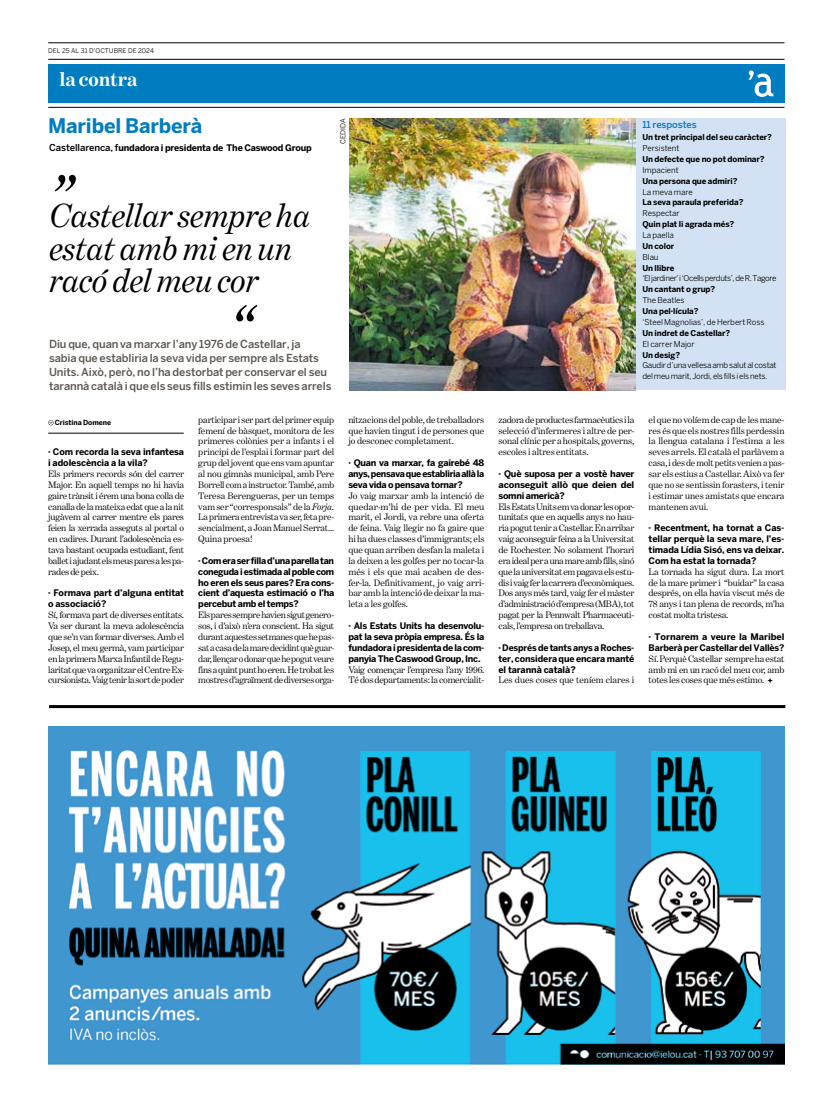
<style>
.page{position:relative;width:820px;height:1106px;background:#fff}
.page>*{position:absolute;margin:0;border:0;box-sizing:border-box;transform-origin:0 0}
.t1{font:italic 60px "Benton Modern One";color:#000}
.t2{font:italic 34px/32.6px "Benton Modern One";letter-spacing:-.005em;color:#000}
.t3{font:700 20px "Benton Sans";letter-spacing:-.01em;color:#007dc1}
.t4{font:700 20px "Benton Modern One";letter-spacing:-.005em;color:#fff}
.t5{font:500 11px/14px "Benton Sans";letter-spacing:-.01em;color:#5c5651}
.t6{font:9.5px/10.9px "Benton Modern One";letter-spacing:-.015em;color:#000;text-align:justify}
.t7{font:500 9.5px "Benton Sans";letter-spacing:-.01em;color:#007dc1}
.t8{font:700 9px/10.9px "Benton Sans";letter-spacing:-.015em;color:#000;text-align:justify}
.t9{font:700 8px "Benton Sans";letter-spacing:-.01em;color:#000}
.t10{font:8px "Benton Sans";letter-spacing:-.005em;color:#000}
.t11{font:8px/10.9px "Benton Sans";letter-spacing:-.025em;color:#000}
.t12{font:8px "Benton Sans";letter-spacing:-.045em;color:#000}
.t13{font:700 7px "Benton Sans";letter-spacing:-.01em;color:#000}
.t14{font:7px "Benton Sans";letter-spacing:-.005em;color:#000}
.t15{font:6.5px "Benton Sans";letter-spacing:.005em;color:#000}
.s1{font-weight:500;font-size:9.5px}
.s2{font-style:italic}
</style>
<div class="page">
<hr style="left:48px;top:107px;width:736px;height:1px;background:#000">
<hr style="left:48px;top:43px;width:736px;height:1px;background:#000">
<hr style="left:48px;top:59px;width:736px;height:1px;background:#000">
<div style="left:48px;top:64px;width:736px;height:39px;background:#007dc1"></div>
<svg style="left:748px;top:70px;width:25px;height:27px"></svg>
<hr style="left:49px;top:705px;width:736px;height:3px;background:#000">
<div style="left:633px;top:119px;width:152px;height:271px;background:#d2e2f4"></div>
<img style="left:349px;top:119px;width:286px;height:271px">
<svg style="left:767px;top:678px;width:5px;height:5px"></svg>
<svg style="left:48px;top:420px;width:6px;height:5px"></svg>
<hr style="left:48px;top:433px;width:136px;height:1px;background:#000">
<img style="left:48px;top:726px;width:736px;height:338px">
<p class="t15" style="left:48px;top:47px;width:107px">DEL 25 AL 31 D’OCTUBRE DE 2024</p>
<h3 class="t4" style="left:59px;top:68px;width:80px">la contra</h3>
<h3 class="t3" style="left:48px;top:114px;width:156px">Maribel Barberà</h3>
<p class="t8" style="left:49px;top:142px;width:264px"><span class="s1">Castellarenca, f</span>undadora i presidenta de The Caswood Group</p>
<h1 class="t1" style="left:49px;top:162px;width:26px">”</h1>
<h2 class="t2" style="left:49px;top:199px;width:262px">Castellar sempre ha estat amb mi en un racó del meu cor</h2>
<h1 class="t1" style="left:229px;top:293px;width:26px">“</h1>
<p class="t5" style="left:49px;top:337px;width:284px">Diu que, quan va marxar l’any 1976 de Castellar, ja<br>sabia que establiria la seva vida per sempre als Estats Units. Això, però, no l’ha destorbat per conservar el seu tarannà català i que els seus fills estimin les seves arrels</p>
<p class="t14" style="left:338px;top:144px;width:27px;rotate:-90deg">CEDIDA</p>
<p class="t13" style="left:55px;top:418px;width:58px">Cristina Domene</p>
<p class="t8" style="left:48px;top:446px;width:137px">· Com recorda la seva infantesa i adolescència a la vila?</p>
<p class="t6" style="left:48px;top:468px;width:137px">Els primers records són del carrer Major. En aquell temps no hi havia gaire trànsit i érem una bona colla de canalla de la mateixa edat que a la nit jugàvem al carrer mentre els pares feien la xerrada asseguts al portal o en cadires. Durant l’adolescència es&shy;tava bastant ocupada estudiant, fent ballet i ajudant els meus pares a les pa&shy;rades de peix.</p>
<p class="t8" style="left:48px;top:587px;width:137px">· Formava part d’alguna entitat o associació?</p>
<p class="t6" style="left:48px;top:609px;width:137px">Sí, formava part de diverses entitats.<br>Va ser durant la meva adolescència que se’n van formar diverses. Amb el Josep, el meu germà, vam participar en la primera Marxa Infantil de Regu&shy;laritat que va organitzar el Centre Ex&shy;cursionista. Vaig tenir la sort de poder</p>
<p class="t6" style="left:198px;top:414px;width:137px">participar i ser part del primer equip femení de bàsquet, monitora de les primeres colònies per a infants i el principi de l’esplai i formar part del grup del jovent que ens vam apuntar al nou gimnàs municipal, amb Pere Borrell com a instructor. També, amb Teresa Berengueras, per un temps vam ser “corresponsals” de la <span class="s2">Forja</span>.<br>La primera entrevista va ser, feta pre&shy;sencialment, a Joan Manuel Serrat...<br>Quina proesa!</p>
<p class="t8" style="left:198px;top:555px;width:137px">· Com era ser filla d’una parella tan coneguda i estimada al poble com ho eren els seus pares? Era cons&shy;cient d’aquesta estimació o l’ha percebut amb el temps?</p>
<p class="t6" style="left:198px;top:609px;width:137px">Els pares sempre havien sigut genero&shy;sos, i d’això n’era conscient. Ha sigut durant aquestes setmanes que he pas&shy;sat a casa de la mare decidint què guar&shy;dar, llençar o donar que he pogut veure fins a quint punt ho eren. He trobat les mostres d’agraïment de diverses orga-</p>
<p class="t6" style="left:348px;top:414px;width:137px">nitzacions del poble, de treballadors que havien tingut i de persones que jo desconec completament.</p>
<p class="t8" style="left:348px;top:457px;width:137px">· Quan va marxar, fa gairebé 48 anys, pensava que establiria allà la seva vida o pensava tornar?</p>
<p class="t6" style="left:348px;top:490px;width:137px">Jo vaig marxar amb la intenció de quedar-m’hi de per vida. El meu marit, el Jordi, va rebre una oferta de feina. Vaig llegir no fa gaire que hi ha dues classes d’immigrants; els que quan arriben desfan la maleta i la deixen a les golfes per no tocar-la més i els que mai acaben de des&shy;fer-la. Definitivament, jo vaig arri&shy;bar amb la intenció de deixar la ma&shy;leta a les golfes.</p>
<p class="t8" style="left:348px;top:620px;width:137px">· Als Estats Units ha desenvolu&shy;pat la seva pròpia empresa. És la fundadora i presidenta de la com&shy;panyia The Caswood Group, Inc.</p>
<p class="t6" style="left:348px;top:663px;width:137px">Vaig començar l’empresa l’any 1996.<br>Té dos departaments: la comercialit-</p>
<p class="t7" style="left:642px;top:118px;width:56px">11 respostes</p>
<p class="t9" style="left:642px;top:133px;width:131px">Un tret principal del seu caràcter?</p>
<p class="t10" style="left:642px;top:143px;width:39px">Persistent</p>
<p class="t9" style="left:642px;top:154px;width:124px">Un defecte que no pot dominar?</p>
<p class="t10" style="left:642px;top:165px;width:38px">Impacient</p>
<p class="t9" style="left:642px;top:176px;width:97px">Una persona que admiri?</p>
<p class="t10" style="left:642px;top:187px;width:52px">La meva mare</p>
<p class="t9" style="left:642px;top:198px;width:102px">La seva paraula preferida?</p>
<p class="t10" style="left:642px;top:209px;width:39px">Respectar</p>
<p class="t9" style="left:642px;top:219px;width:93px">Quin plat li agrada més?</p>
<p class="t10" style="left:642px;top:230px;width:33px">La paella</p>
<p class="t9" style="left:642px;top:241px;width:33px">Un color</p>
<p class="t10" style="left:642px;top:252px;width:18px">Blau</p>
<p class="t9" style="left:642px;top:263px;width:33px">Un llibre</p>
<p class="t12" style="left:642px;top:274px;width:136px">‘El jardiner’ i ‘Ocells perduts’, de R. Tagore</p>
<p class="t9" style="left:642px;top:285px;width:74px">Un cantant o grup?</p>
<p class="t10" style="left:642px;top:295px;width:44px">The Beatles</p>
<p class="t9" style="left:642px;top:306px;width:58px">Una pel·lícula?</p>
<p class="t10" style="left:642px;top:317px;width:124px">‘Steel Magnolias’, de Herbert Ross</p>
<p class="t9" style="left:642px;top:328px;width:89px">Un indret de Castellar?</p>
<p class="t10" style="left:642px;top:339px;width:54px">El carrer Major</p>
<p class="t9" style="left:642px;top:350px;width:39px">Un desig?</p>
<p class="t11" style="left:642px;top:360px;width:135px">Gaudir d’una vellesa amb salut al costat del meu marit, Jordi, els fills i els nets.</p>
<p class="t6" style="left:498px;top:414px;width:137px">zadora de productes farmacèutics i la selecció d’infermeres i altre de per&shy;sonal clínic per a hospitals, governs, escoles i altres entitats.</p>
<p class="t8" style="left:498px;top:468px;width:137px">· Què suposa per a vostè haver aconseguit allò que deien del somni americà?</p>
<p class="t6" style="left:498px;top:501px;width:137px">Els Estats Units em va donar les opor&shy;tunitats que en aquells anys no hau&shy;ria pogut tenir a Castellar. En arribar vaig aconseguir feina a la Universitat de Rochester. No solament l’horari era ideal per a una mare amb fills, sinó que la universitat em pagava els estu&shy;dis i vaig fer la carrera d’econòmiques.<br>Dos anys més tard, vaig fer el màster d’administració d’empresa (MBA), tot pagat per la Pennwalt Pharmaceuti&shy;cals, l’empresa on treballava.</p>
<p class="t8" style="left:498px;top:642px;width:137px">· Després de tants anys a Roches&shy;ter, considera que encara manté el tarannà català?</p>
<p class="t6" style="left:498px;top:674px;width:137px">Les dues coses que teníem clares i</p>
<p class="t6" style="left:648px;top:414px;width:137px">el que no volíem de cap de les mane&shy;res és que els nostres fills perdessin la llengua catalana i l’estima a les seves arrels. El català el parlàvem a casa, i des de molt petits venien a pas&shy;sar els estius a Castellar. Això va fer que no se sentissin forasters, i tenir i estimar unes amistats que encara mantenen avui.</p>
<p class="t8" style="left:648px;top:522px;width:137px">· Recentment, ha tornat a Cas&shy;tellar perquè la seva mare, l’es&shy;timada Lídia Sisó, ens va deixar.<br>Com ha estat la tornada?</p>
<p class="t6" style="left:648px;top:566px;width:137px">La tornada ha sigut dura. La mort de la mare primer i “buidar” la casa després, on ella havia viscut més de 78 anys i tan plena de records, m’ha costat molta tristesa.</p>
<p class="t8" style="left:648px;top:631px;width:137px">· Tornarem a veure la Maribel<br>Barberà per Castellar del Vallès?</p>
<p class="t6" style="left:648px;top:653px;width:137px">Sí. Perquè Castellar sempre ha estat amb mi en un racó del meu cor, amb totes les coses que més estimo.</p>
</div>
